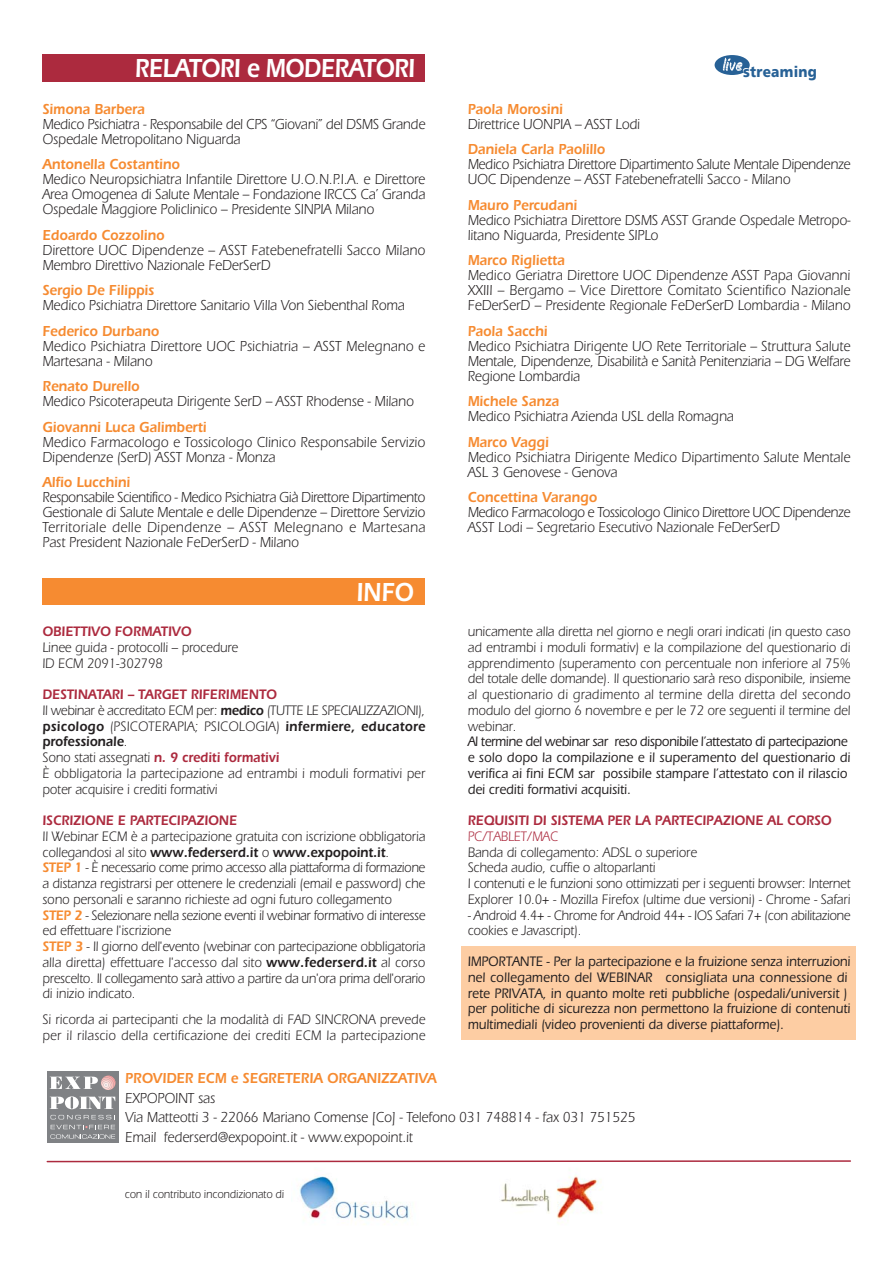
<style>
.page{position:relative;width:894px;height:1263px;background:#fff}
.page>*{position:absolute;margin:0;border:0;box-sizing:border-box;transform-origin:0 0}
.t1{font:600 27px "Itc Eras";letter-spacing:-.02em;color:#fff;scale:.85 1}
.t2{font:900 15.15px "Frutiger";letter-spacing:.02em;color:#276196;scale:.9 1}
.t3{font:15px/15px "Itc Eras";color:#231f20;scale:.9 1}
.t4{font:600 15px "Itc Eras";color:#f68b31;scale:.9 1}
.t5{font:15px/15px "Itc Eras";letter-spacing:-.025em;color:#231f20;scale:.9 1}
.t6{font:14.25px/15.8px "Itc Eras";color:#231f20;scale:.9 1}
.t7{font:500 14.25px/15.8px "Itc Eras";letter-spacing:.005em;color:#231f20;scale:.9 1}
.t8{font:14.25px/15.8px "Itc Eras";letter-spacing:.02em;color:#231f20;scale:.9 1}
.t9{font:600 14.25px "Itc Eras";color:#ac2a3e;scale:.9 1}
.t10{font:14.25px "Itc Eras";color:#ac2a3e;scale:.9 1}
.t11{font:12px "Itc Eras";color:#231f20;scale:.9 1}
.s1{font-weight:600;color:#ac2a3e}
.s2{font-weight:600}
.s3{font-weight:600;color:#f68b31}
</style>
<div class="page">
<div style="left:461px;top:946px;width:395px;height:94px;background:#fdcda3"></div>
<div style="left:47px;top:1071px;width:71px;height:71px;background:#808285"></div>
<svg style="left:50px;top:1096px;width:65px;height:13px"></svg>
<svg style="left:50px;top:1076px;width:65px;height:14px"></svg>
<svg style="left:51px;top:1135px;width:64px;height:4px"></svg>
<svg style="left:51px;top:1125px;width:64px;height:4px"></svg>
<svg style="left:51px;top:1115px;width:64px;height:4px"></svg>
<svg style="left:46px;top:1160px;width:805px;height:3px"></svg>
<div style="left:43px;top:54px;width:382px;height:27px;background:#ac2a3e"></div>
<img style="left:299px;top:1175px;width:302px;height:50px">
<div style="left:43px;top:578px;width:382px;height:27px;background:#f68b31"></div>
<div style="left:715px;top:55px;width:35px;height:20px;background:#276196;border-radius:50%"></div>
<svg style="left:723px;top:58px;width:26px;height:17px"></svg>
<h1 class="t1" style="left:135px;top:59px;width:331px">RELATORI e MODERATORI</h1>
<p class="t4" style="left:43px;top:104px;width:115px">Simona Barbera</p>
<p class="t3" style="left:43px;top:118px;width:427px">Medico Psichiatra - Responsabile del CPS “Giovani” del DSMS Grande<br>Ospedale Metropolitano Niguarda</p>
<p class="t4" style="left:43px;top:159px;width:154px">Antonella Costantino</p>
<p class="t3" style="left:43px;top:174px;width:427px;text-align:justify">Medico Neuropsichiatra Infantile Direttore U.O.N.P.I.A. e Direttore Area Omogenea di Salute Mentale – Fondazione IRCCS Ca’ Granda Ospedale Maggiore Policlinico – Presidente SINPIA Milano</p>
<p class="t4" style="left:43px;top:230px;width:137px">Edoardo Cozzolino</p>
<p class="t3" style="left:43px;top:244px;width:427px">Direttore UOC Dipendenze – ASST Fatebenefratelli Sacco Milano<br>Membro Direttivo Nazionale FeDerSerD</p>
<p class="t4" style="left:43px;top:285px;width:126px">Sergio De Filippis</p>
<p class="t3" style="left:43px;top:300px;width:404px">Medico Psichiatra Direttore Sanitario Villa Von Siebenthal Roma</p>
<p class="t4" style="left:43px;top:326px;width:131px">Federico Durbano</p>
<p class="t3" style="left:43px;top:340px;width:427px">Medico Psichiatra Direttore UOC Psichiatria – ASST Melegnano e<br>Martesana - Milano</p>
<p class="t4" style="left:43px;top:381px;width:109px">Renato Durello</p>
<p class="t3" style="left:43px;top:396px;width:414px">Medico Psicoterapeuta Dirigente SerD – ASST Rhodense - Milano</p>
<p class="t4" style="left:43px;top:422px;width:184px">Giovanni Luca Galimberti</p>
<p class="t3" style="left:43px;top:436px;width:427px">Medico Farmacologo e Tossicologo Clinico Responsabile Servizio<br>Dipendenze (SerD) ASST Monza - Monza</p>
<p class="t4" style="left:43px;top:477px;width:99px">Alfio Lucchini</p>
<p class="t3" style="left:43px;top:492px;width:427px;text-align:justify">Responsabile Scientifico - Medico Psichiatra Già Direttore Dipartimento Gestionale di Salute Mentale e delle Dipendenze – Direttore Servizio Territoriale delle Dipendenze – ASST Melegnano e Martesana Past President Nazionale FeDerSerD - Milano</p>
<h1 class="t1" style="left:357px;top:583px;width:69px">INFO</h1>
<p class="t9" style="left:43px;top:627px;width:167px">OBIETTIVO FORMATIVO</p>
<p class="t6" style="left:43px;top:641px;width:219px">Linee guida - protocolli – procedure<br>ID ECM 2091-302798</p>
<p class="t6" style="left:43px;top:688px;width:427px"><span class="s1">DESTINATARI – TARGET RIFERIMENTO<br></span>Il webinar è accreditato ECM per: <span class="s2">medico</span> (TUTTE LE SPECIALIZZAZIONI), <span class="s2">psicologo</span> (PSICOTERAPIA; PSICOLOGIA) <span class="s2">infermiere, educatore professionale</span>.<br>Sono stati assegnati <span class="s1">n. 9 crediti formativi<br></span>È obbligatoria la partecipazione ad entrambi i moduli formativi per poter acquisire i crediti formativi</p>
<p class="t9" style="left:43px;top:816px;width:218px">ISCRIZIONE E PARTECIPAZIONE</p>
<p class="t6" style="left:43px;top:830px;width:427px">Il Webinar ECM è a partecipazione gratuita con iscrizione obbligatoria collegandosi al sito <span class="s2">www.federserd.it</span> o <span class="s2">www.expopoint.it</span>.<br><span class="s3">STEP 1</span> - È necessario come primo accesso alla piattaforma di formazione a distanza registrarsi per ottenere le credenziali (email e password) che sono personali e saranno richieste ad ogni futuro collegamento<br><span class="s3">STEP 2</span> - Selezionare nella sezione eventi il webinar formativo di interesse ed effettuare l'iscrizione<br><span class="s3">STEP 3</span> - Il giorno dell'evento (webinar con partecipazione obbligatoria alla diretta) effettuare l'accesso dal sito <span class="s2">www.federserd.it</span> al corso prescelto. Il collegamento sarà attivo a partire da un'ora prima dell'orario di inizio indicato.</p>
<p class="t8" style="left:43px;top:1013px;width:427px">Si ricorda ai partecipanti che la modalità di FAD SINCRONA prevede per il rilascio della certificazione dei crediti ECM la partecipazione</p>
<p class="t2" style="left:743px;top:65px;width:84px">streaming</p>
<p class="t4" style="left:468px;top:104px;width:107px">Paola Morosini</p>
<p class="t3" style="left:468px;top:118px;width:193px">Direttrice UONPIA – ASST Lodi</p>
<p class="t4" style="left:468px;top:144px;width:154px">Daniela Carla Paolillo</p>
<p class="t3" style="left:468px;top:158px;width:427px">Medico Psichiatra Direttore Dipartimento Salute Mentale Dipendenze<br>UOC Dipendenze – ASST Fatebenefratelli Sacco - Milano</p>
<p class="t4" style="left:468px;top:200px;width:123px">Mauro Percudani</p>
<p class="t3" style="left:468px;top:214px;width:427px">Medico Psichiatra Direttore DSMS ASST Grande Ospedale Metropo&shy;litano Niguarda, Presidente SIPLo</p>
<p class="t4" style="left:468px;top:255px;width:109px">Marco Riglietta</p>
<p class="t3" style="left:468px;top:269px;width:427px;text-align:justify">Medico Geriatra Direttore UOC Dipendenze ASST Papa Giovanni XXIII – Bergamo – Vice Direttore Comitato Scientifico Nazionale FeDerSerD – Presidente Regionale FeDerSerD Lombardia - Milano</p>
<p class="t4" style="left:468px;top:326px;width:90px">Paola Sacchi</p>
<p class="t3" style="left:468px;top:340px;width:427px;text-align:justify">Medico Psichiatra Dirigente UO Rete Territoriale – Struttura Salute Mentale, Dipendenze, Disabilità e Sanità Penitenziaria – DG Welfare Regione Lombardia</p>
<p class="t4" style="left:468px;top:396px;width:103px">Michele Sanza</p>
<p class="t3" style="left:468px;top:410px;width:297px">Medico Psichiatra Azienda USL della Romagna</p>
<p class="t4" style="left:468px;top:437px;width:91px">Marco Vaggi</p>
<p class="t3" style="left:468px;top:451px;width:427px">Medico Psichiatra Dirigente Medico Dipartimento Salute Mentale<br>ASL 3 Genovese - Genova</p>
<p class="t4" style="left:468px;top:492px;width:145px">Concettina Varango</p>
<p class="t5" style="left:468px;top:506px;width:427px">Medico Farmacologo e Tossicologo Clinico Direttore UOC Dipendenze<br>ASST Lodi – Segretario Esecutivo Nazionale FeDerSerD</p>
<p class="t6" style="left:468px;top:625px;width:427px;text-align:justify">unicamente alla diretta nel giorno e negli orari indicati (in questo caso ad entrambi i moduli formativ) e la compilazione del questionario di apprendimento (superamento con percentuale non inferiore al 75% del totale delle domande). Il questionario sarà reso disponibile, insieme al questionario di gradimento al termine della diretta del secondo modulo del giorno 6 novembre e per le 72 ore seguenti il termine del webinar.</p>
<p class="t7" style="left:468px;top:735px;width:427px">Al termine del webinar sar reso disponibile l’attestato di partecipazione e solo dopo la compilazione e il superamento del questionario di verifica ai fini ECM sar possibile stampare l’attestato con il rilascio dei crediti formativi acquisiti.</p>
<p class="t9" style="left:468px;top:816px;width:406px">REQUISITI DI SISTEMA PER LA PARTECIPAZIONE AL CORSO</p>
<p class="t10" style="left:468px;top:831px;width:102px">PC/TABLET/MAC</p>
<p class="t6" style="left:468px;top:845px;width:427px">Banda di collegamento: ADSL o superiore<br>Scheda audio, cuffie o altoparlanti<br>I contenuti e le funzioni sono ottimizzati per i seguenti browser: Internet Explorer 10.0+ - Mozilla Firefox (ultime due versioni) - Chrome - Safari</p>
<p class="t6" style="left:468px;top:908px;width:427px">- Android 4.4+ - Chrome for Android 44+ - IOS Safari 7+ (con abilitazione cookies e Javascript).</p>
<p class="t7" style="left:468px;top:955px;width:427px">IMPORTANTE - Per la partecipazione e la fruizione senza interruzioni nel collegamento del WEBINAR consigliata una connessione di rete PRIVATA, in quanto molte reti pubbliche (ospedali/universit ) per politiche di sicurezza non permettono la fruizione di contenuti multimediali (video provenienti da diverse piattaforme).</p>
<p class="t4" style="left:125px;top:1073px;width:347px">PROVIDER ECM e SEGRETERIA ORGANIZZATIVA</p>
<p class="t3" style="left:125px;top:1089px;width:568px;line-height:19.8px">EXPOPOINT sas<br>Via Matteotti 3 - 22066 Mariano Comense [Co] - Telefono 031 748814 - fax 031 751525<br>Email federserd@expopoint.it - www.expopoint.it</p>
<p class="t11" style="left:125px;top:1190px;width:179px">con il contributo incondizionato di</p>
</div>
